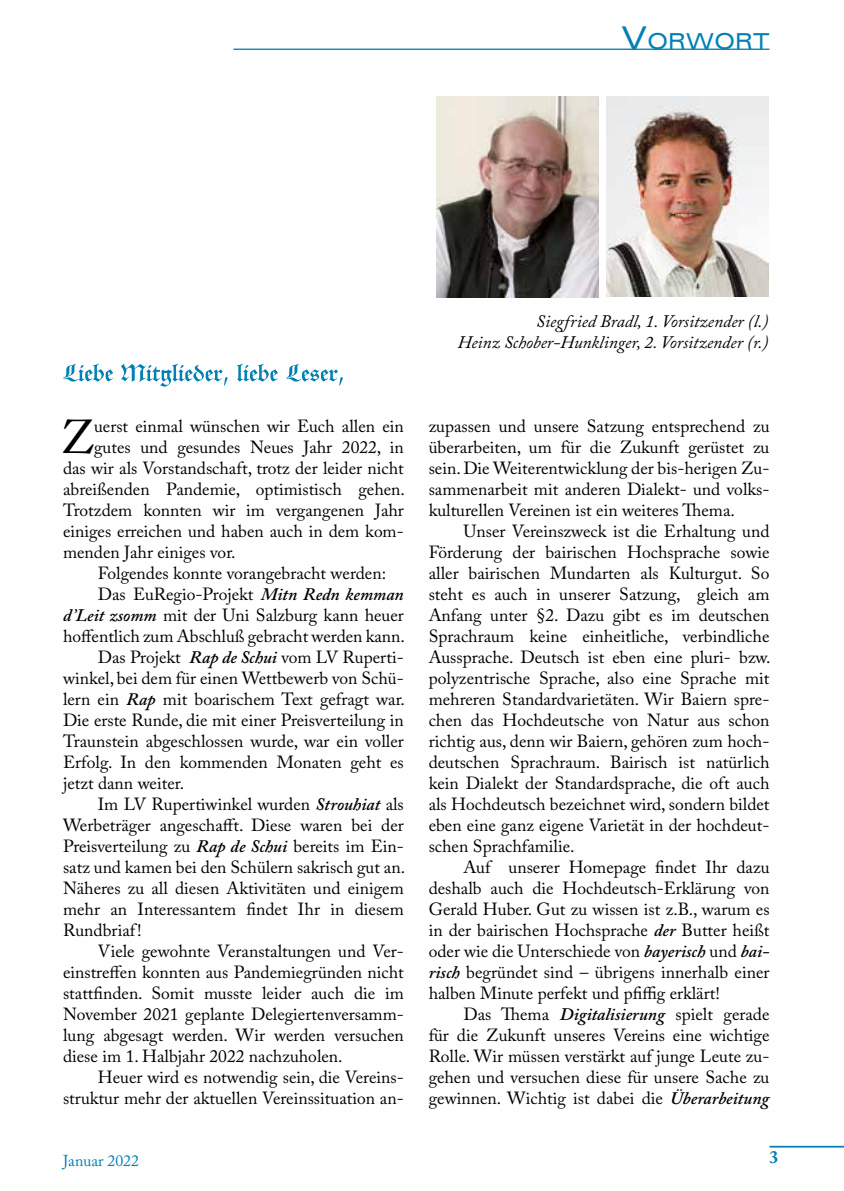
<style>
.page{position:relative;width:844px;height:1191px;background:#fff}
.page>*{position:absolute;margin:0;border:0;box-sizing:border-box;transform-origin:0 0}
.t1{font:47.07px "Adobe Caslon Pro";color:#000}
.t2{font:expanded 22.05px "Univers";color:#0080b5}
.t3{font:17.5px/21px "Adobe Caslon Pro";color:#000;text-align:justify}
.t4{font:italic 17.5px/21px "Adobe Caslon Pro";color:#000;text-align:right}
.t5{font:700 17.5px "Adobe Caslon Pro";color:#0080b5}
.t6{font:15.75px "Adobe Caslon Pro";color:#0080b5}
.s1{font-size:31.5px}
.s2{font-weight:600;font-style:italic}
</style>
<div class="page">
<hr style="left:769px;top:1145px;width:74px;height:2px;background:#0080b5">
<img style="left:436px;top:96px;width:162px;height:202px">
<img style="left:606px;top:96px;width:162px;height:201px">
<hr style="left:233px;top:49px;width:536px;height:1px;background:#0080b5">
<svg style="left:63px;top:363px;width:280px;height:23px"></svg>
<p class="t2" style="left:621px;top:28px;width:150px"><span class="s1">V</span>ORWORT</p>
<p class="t4" style="left:458px;top:310px;width:312px">Siegfried Bradl, 1. Vorsitzender (l.)<br>Heinz Schober-Hunklinger, 2. Vorsitzender (r.)</p>
<h1 class="t1" style="left:61px;top:409px;width:35px">Z</h1>
<p class="t3" style="left:94px;top:415px;width:311px">uerst einmal wünschen wir Euch allen ein</p>
<p class="t3" style="left:94px;top:436px;width:311px">gutes und gesundes Neues Jahr 2022, in</p>
<p class="t3" style="left:63px;top:457px;width:342px">das wir als Vorstandschaft, trotz der leider nicht</p>
<p class="t3" style="left:63px;top:478px;width:343px">abreißenden Pandemie, optimistisch gehen.</p>
<p class="t3" style="left:63px;top:499px;width:342px">Trotzdem konnten wir im vergangenen Jahr</p>
<p class="t3" style="left:63px;top:520px;width:342px">einiges erreichen und haben auch in dem kom-</p>
<p class="t3" style="left:63px;top:541px;width:174px">menden Jahr einiges vor.</p>
<p class="t3" style="left:98px;top:562px;width:290px">Folgendes konnte vorangebracht werden:</p>
<p class="t3" style="left:98px;top:583px;width:307px">Das EuRegio-Projekt <span class="s2">Mitn Redn kemman</span></p>
<p class="t3" style="left:63px;top:604px;width:342px"><span class="s2">d’Leit zsomm</span> mit der Uni Salzburg kann heuer</p>
<p class="t3" style="left:63px;top:625px;width:343px">hoffentlich zum Abschluß gebracht werden kann.</p>
<p class="t3" style="left:98px;top:646px;width:307px">Das Projekt <span class="s2">Rap de Schui</span> vom LV Ruperti-</p>
<p class="t3" style="left:63px;top:667px;width:342px">winkel, bei dem für einen Wettbewerb von Schü-</p>
<p class="t3" style="left:63px;top:688px;width:343px">lern ein <span class="s2">Rap</span> mit boarischem Text gefragt war.</p>
<p class="t3" style="left:63px;top:709px;width:342px">Die erste Runde, die mit einer Preisverteilung in</p>
<p class="t3" style="left:63px;top:730px;width:342px">Traunstein abgeschlossen wurde, war ein voller</p>
<p class="t3" style="left:63px;top:751px;width:342px">Erfolg. In den kommenden Monaten geht es</p>
<p class="t3" style="left:63px;top:772px;width:123px">jetzt dann weiter.</p>
<p class="t3" style="left:98px;top:793px;width:307px">Im LV Rupertiwinkel wurden <span class="s2">Strouhiat</span> als</p>
<p class="t3" style="left:63px;top:814px;width:342px">Werbeträger angeschafft. Diese waren bei der</p>
<p class="t3" style="left:63px;top:835px;width:342px">Preisverteilung zu <span class="s2">Rap de Schui</span> bereits im Ein-</p>
<p class="t3" style="left:63px;top:856px;width:343px">satz und kamen bei den Schülern sakrisch gut an.</p>
<p class="t3" style="left:63px;top:877px;width:342px">Näheres zu all diesen Aktivitäten und einigem</p>
<p class="t3" style="left:63px;top:898px;width:342px">mehr an Interessantem findet Ihr in diesem</p>
<p class="t3" style="left:63px;top:919px;width:80px">Rundbriaf!</p>
<p class="t3" style="left:98px;top:940px;width:307px">Viele gewohnte Veranstaltungen und Ver-</p>
<p class="t3" style="left:63px;top:961px;width:342px">einstreffen konnten aus Pandemiegründen nicht</p>
<p class="t3" style="left:63px;top:982px;width:342px">stattfinden. Somit musste leider auch die im</p>
<p class="t3" style="left:63px;top:1003px;width:342px">November 2021 geplante Delegiertenversamm-</p>
<p class="t3" style="left:63px;top:1024px;width:342px">lung abgesagt werden. Wir werden versuchen</p>
<p class="t3" style="left:63px;top:1045px;width:281px">diese im 1. Halbjahr 2022 nachzuholen.</p>
<p class="t3" style="left:98px;top:1066px;width:307px">Heuer wird es notwendig sein, die Vereins-</p>
<p class="t3" style="left:63px;top:1087px;width:342px">struktur mehr der aktuellen Vereinssituation an-</p>
<p class="t3" style="left:428px;top:415px;width:342px">zupassen und unsere Satzung entsprechend zu überarbeiten, um für die Zukunft gerüstet zu sein. Die Weiterentwicklung der bis-herigen Zu&shy;sammenarbeit mit anderen Dialekt- und volks&shy;kulturellen Vereinen ist ein weiteres Thema.</p>
<p class="t3" style="left:428px;top:520px;width:343px;text-indent:35px">Unser Vereinszweck ist die Erhaltung und Förderung der bairischen Hochsprache sowie aller bairischen Mundarten als Kulturgut. So steht es auch in unserer Satzung, gleich am Anfang unter §2. Dazu gibt es im deutschen Sprachraum keine einheitliche, verbindliche Aussprache. Deutsch ist eben eine pluri- bzw. polyzentrische Sprache, also eine Sprache mit mehreren Standardvarietäten. Wir Baiern spre&shy;chen das Hochdeutsche von Natur aus schon richtig aus, denn wir Baiern, gehören zum hoch&shy;deutschen Sprachraum. Bairisch ist natürlich kein Dialekt der Standardsprache, die oft auch als Hochdeutsch bezeichnet wird, sondern bildet eben eine ganz eigene Varietät in der hochdeut&shy;schen Sprachfamilie.</p>
<p class="t3" style="left:428px;top:856px;width:342px;text-indent:35px">Auf unserer Homepage findet Ihr dazu deshalb auch die Hochdeutsch-Erklärung von Gerald Huber. Gut zu wissen ist z.B., warum es in der bairischen Hochsprache <span class="s2">der</span> Butter heißt oder wie die Unterschiede von <span class="s2">bayerisch</span> und <span class="s2">bai&shy;risch</span> begründet sind – übrigens innerhalb einer halben Minute perfekt und pfiffig erklärt!</p>
<p class="t3" style="left:428px;top:1003px;width:342px;text-indent:35px">Das Thema <span class="s2">Digitalisierung</span> spielt gerade für die Zukunft unseres Vereins eine wichtige Rolle. Wir müssen verstärkt auf junge Leute zu&shy;gehen und versuchen diese für unsere Sache zu gewinnen. Wichtig ist dabei die <span class="s2">Überarbeitung</span></p>
<p class="t6" style="left:63px;top:1151px;width:77px">Januar 2022</p>
<p class="t5" style="left:769px;top:1146px;width:10px">3</p>
</div>
